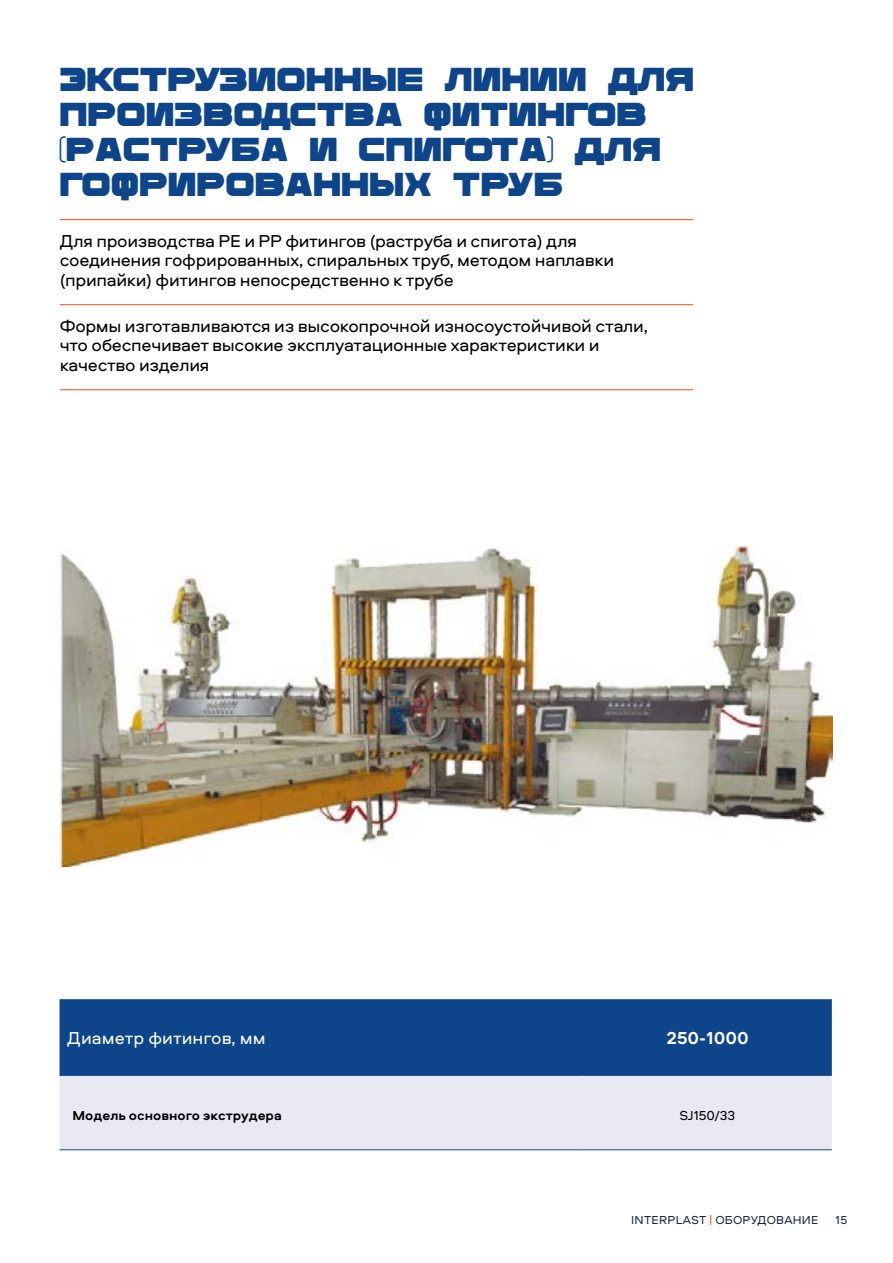
<style>
.page{position:relative;width:893px;height:1263px;background:#fff}
.page>*{position:absolute;margin:0;border:0;box-sizing:border-box;transform-origin:0 0}
.t1{font:700 33px/35px "Rimma sans";letter-spacing:.02em;color:#0e458a}
.t2{font:18px/19.5px "Aeroport";letter-spacing:-.02em;color:#000}
.t3{font:18px "Aeroport";color:#fff}
.t4{font:700 18px "Aeroport";color:#fff}
.t5{font:700 13.5px "Aeroport";color:#000}
.t6{font:13.5px "Aeroport";color:#000}
.t7{font:12px "Aeroport";letter-spacing:.02em;color:#172742}
.s1{color:#e94e1b}
</style>
<div class="page">
<img style="left:60px;top:546px;width:772px;height:320px">
<hr style="left:60px;top:219px;width:633px;height:1px;background:#e94e1b">
<hr style="left:60px;top:304px;width:633px;height:1px;background:#e94e1b">
<hr style="left:60px;top:389px;width:633px;height:1px;background:#e94e1b">
<div style="left:60px;top:1000px;width:772px;height:75px;background:#0e458a"></div>
<div style="left:60px;top:1076px;width:772px;height:73px;background:#e9e9f4"></div>
<hr style="left:60px;top:999px;width:523px;height:1px;background:#0e458a">
<hr style="left:583px;top:999px;width:249px;height:1px;background:#0e458a">
<hr style="left:60px;top:1075px;width:523px;height:1px;background:#0e458a">
<hr style="left:583px;top:1075px;width:249px;height:1px;background:#0e458a">
<hr style="left:583px;top:1149px;width:249px;height:1px;background:#0e458a">
<hr style="left:60px;top:1149px;width:523px;height:1px;background:#0e458a">
<h1 class="t1" style="left:60px;top:61px;width:635px">ЭКСТРУЗИОННЫЕ ЛИНИИ ДЛЯ<br>ПРОИЗВОДСТВА ФИТИНГОВ (РАСТРУБА И СПИГОТА) ДЛЯ<br>ГОФРИРОВАННЫХ ТРУБ</h1>
<p class="t2" style="left:60px;top:230px;width:556px">Для производства PE и PP фитингов (раструба и спигота) для соединения гофрированных, спиральных труб, методом наплавки (припайки) фитингов непосредственно к трубе</p>
<p class="t2" style="left:60px;top:315px;width:590px">Формы изготавливаются из высокопрочной износоустойчивой стали, что обеспечивает высокие эксплуатационные характеристики и качество изделия</p>
<p class="t3" style="left:67px;top:1025px;width:200px">Диаметр фитингов, мм</p>
<p class="t4" style="left:666px;top:1024px;width:84px">250-1000</p>
<p class="t5" style="left:73px;top:1105px;width:211px">Модель основного экструдера</p>
<p class="t6" style="left:680px;top:1106px;width:57px">SJ150/33</p>
<p class="t7" style="left:631px;top:1212px;width:189px">INTERPLAST <span class="s1">|</span> ОБОРУДОВАНИЕ</p>
<p class="t7" style="left:836px;top:1212px;width:13px">15</p>
</div>
